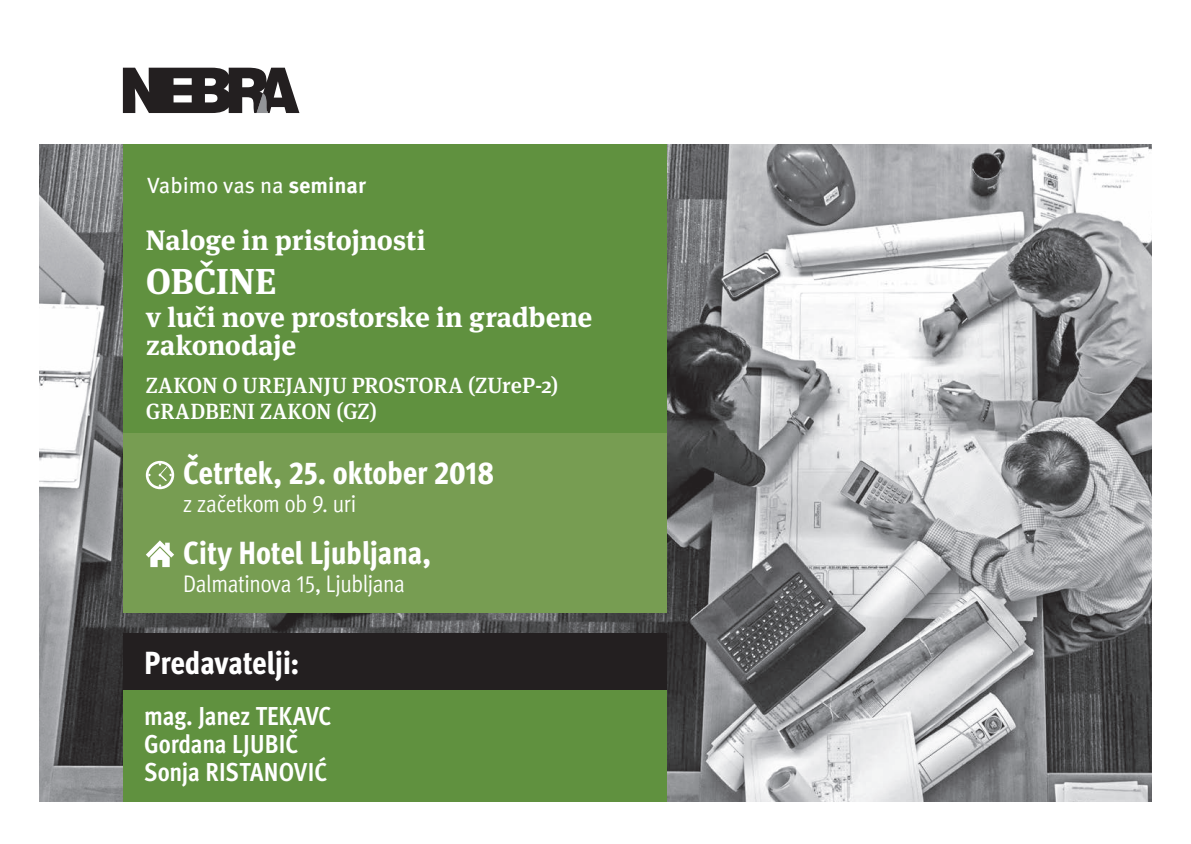
<style>
.page{position:relative;width:1191px;height:844px;background:#fff}
.page>*{position:absolute;margin:0;border:0;box-sizing:border-box;transform-origin:0 0}
.t1{font:700 36px "Meta Serif Pro";letter-spacing:.005em;color:#fff}
.t2{font:800 condensed 32px "Meta Pro";letter-spacing:-.01em;color:#fff}
.t3{font:700 28px/28px "Meta Serif Pro";letter-spacing:-.005em;color:#fff}
.t4{font:700 condensed 26px/27.6px "Meta Pro";letter-spacing:-.005em;color:#fff}
.t5{font:24px "Meta Pro Cond Norm";letter-spacing:-.015em;color:#fff}
.t6{font:500 22px/26px "Meta Serif Pro";letter-spacing:.005em;color:#fff}
.t7{font:22px "Meta Pro";letter-spacing:-.01em;color:#fff}
.s1{font-weight:700}
</style>
<div class="page">
<img style="left:402px;top:144px;width:749px;height:658px">
<img style="left:40px;top:144px;width:362px;height:658px">
<div style="left:123px;top:144px;width:543px;height:289px;background:#60913f"></div>
<svg style="left:123px;top:68px;width:176px;height:45px"></svg>
<div style="left:123px;top:433px;width:543px;height:180px;background:#779d52"></div>
<svg style="left:146px;top:540px;width:28px;height:27px"></svg>
<svg style="left:146px;top:461px;width:28px;height:28px"></svg>
<div style="left:123px;top:633px;width:543px;height:169px;background:#60913f"></div>
<div style="left:123px;top:633px;width:543px;height:57px;background:#231f20"></div>
<p class="t7" style="left:147px;top:168px;width:220px">Vabimo vas na <span class="s1">seminar</span></p>
<p class="t3" style="left:146px;top:223px;width:281px">Naloge in pristojnosti</p>
<p class="t1" style="left:146px;top:252px;width:132px">OBČINE</p>
<p class="t3" style="left:146px;top:301px;width:448px">v luči nove prostorske in gradbene zakonodaje</p>
<p class="t6" style="left:146px;top:370px;width:414px">ZAKON O UREJANJU PROSTORA (ZUreP-2(<br>GRADBENI ZAKON (GZ(</p>
<p class="t2" style="left:183px;top:448px;width:312px">Četrtek, 25. oktober 2018</p>
<p class="t5" style="left:183px;top:486px;width:175px">z začetkom ob 9. uri</p>
<p class="t2" style="left:183px;top:528px;width:249px">City Hotel Ljubljana,</p>
<p class="t5" style="left:183px;top:566px;width:223px">Dalmatinova 15, Ljubljana</p>
<p class="t2" style="left:144px;top:638px;width:157px">Predavatelji:</p>
<p class="t4" style="left:144px;top:701px;width:189px">mag. Janez TEKAVC<br>Gordana LJUBIČ<br>Sonja RISTANOVIĆ</p>
</div>
